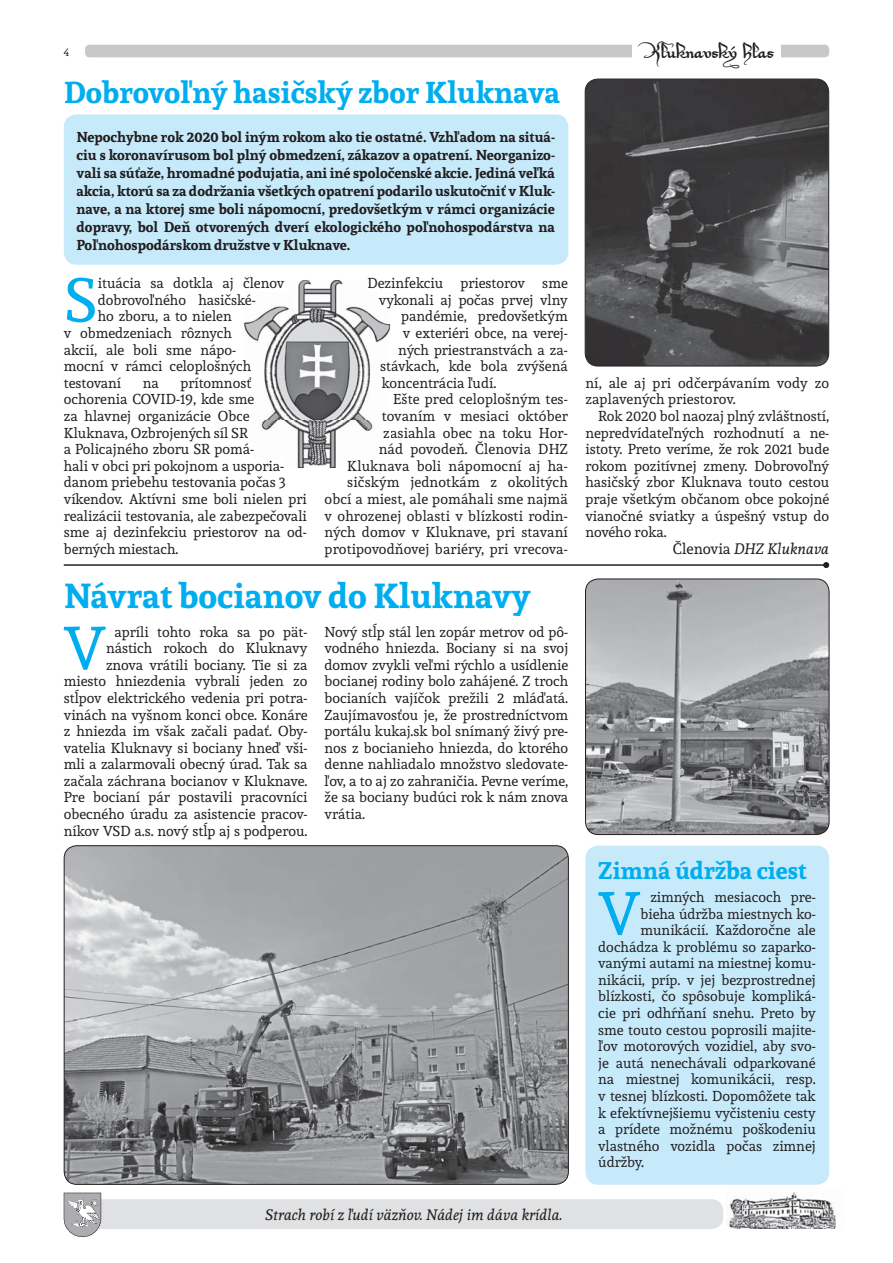
<style>
.page{position:relative;width:893px;height:1263px;background:#fff}
.page>*{position:absolute;margin:0;border:0;box-sizing:border-box;transform-origin:0 0}
.t1{font:60.9px "Andada";color:#00aeef}
.t2{font:700 34.5px "Andada";color:#00aeef}
.t3{font:700 30px "Andada";color:#00aeef}
.t4{font:700 24px "Andada";color:#00aeef}
.t5{font:italic 15px "Andada";color:#231f20}
.t6{font:15px "Xirwena";color:#231f20}
.t7{font:14.25px/16.6px "Andada";color:#231f20}
.t8{font:700 14.25px/18px "Andada";color:#231f20;text-align:justify}
.t9{font:10.5px "Andada";color:#231f20}
.s1{font-style:normal}
</style>
<div class="page">
<div style="left:82px;top:1199px;width:641px;height:30px;background:#e0e1e2;border-radius:12px"></div>
<svg style="left:64px;top:1193px;width:38px;height:44px;background:#b6b7b9"></svg>
<div style="left:85px;top:45px;width:744px;height:12px;background:#c6c8ca;border-radius:4px"></div>
<img style="left:727px;top:1192px;width:110px;height:37px">
<div style="left:632px;top:40px;width:149px;height:26px;background:#fff"></div>
<hr style="left:64px;top:564px;width:762px;height:2px;background:#231f20">
<svg style="left:823px;top:562px;width:6px;height:6px"></svg>
<div style="left:64px;top:114px;width:504px;height:151px;background:#c7eafb;border-radius:13px"></div>
<img style="left:244px;top:280px;width:146px;height:188px">
<img style="left:244px;top:280px;width:40px;height:12px">
<svg style="left:244px;top:294px;width:11px;height:11px"></svg>
<img style="left:244px;top:360px;width:7px;height:15px">
<img style="left:244px;top:377px;width:7px;height:14px">
<svg style="left:244px;top:394px;width:10px;height:12px"></svg>
<img style="left:244px;top:410px;width:6px;height:14px">
<img style="left:244px;top:427px;width:4px;height:14px">
<img style="left:244px;top:443px;width:10px;height:14px">
<img style="left:244px;top:460px;width:40px;height:8px">
<img style="left:368px;top:280px;width:22px;height:12px">
<img style="left:379px;top:294px;width:11px;height:14px">
<img style="left:381px;top:360px;width:9px;height:15px">
<svg style="left:382px;top:377px;width:8px;height:11px"></svg>
<svg style="left:382px;top:410px;width:8px;height:11px"></svg>
<svg style="left:384px;top:427px;width:6px;height:11px"></svg>
<img style="left:379px;top:441px;width:11px;height:16px">
<img style="left:348px;top:460px;width:42px;height:8px">
<img style="left:585px;top:79px;width:244px;height:287px">
<div style="left:585px;top:79px;width:244px;height:287px;border:1px solid #231f20;border-radius:13px"></div>
<div style="left:585px;top:846px;width:244px;height:339px;background:#c7eafb;border-radius:13px"></div>
<img style="left:585px;top:579px;width:244px;height:255px;border-radius:13px">
<div style="left:585px;top:579px;width:244px;height:256px;border:1px solid #231f20;border-radius:13px"></div>
<img style="left:64px;top:846px;width:504px;height:338px;border-radius:13px">
<p class="t9" style="left:64px;top:47px;width:7px">4</p>
<p class="t6" style="left:640px;top:44px;width:135px">Kluknavský hlas</p>
<h3 class="t3" style="left:64px;top:78px;width:498px">Dobrovoľný hasičský zbor Kluknava</h3>
<p class="t8" style="left:77px;top:129px;width:480px">Nepochybne rok 2020 bol iným rokom ako tie ostatné. Vzhľadom na situá&shy;ciu s koronavírusom bol plný obmedzení, zákazov a opatrení. Neorganizo&shy;vali sa súťaže, hromadné podujatia, ani iné spoločenské akcie. Jediná veľká akcia, ktorú sa za dodržania všetkých opatrení podarilo uskutočniť v Kluk&shy;nave, a na ktorej sme boli nápomocní, predovšetkým v rámci organizácie dopravy, bol Deň otvorených dverí ekologického poľnohospodárstva na Poľnohospodárskom družstve v Kluknave.</p>
<p class="t7" style="left:243px;top:276px;width:43px">členov</p>
<p class="t7" style="left:368px;top:276px;width:202px">Dezinfekciu priestorov sme</p>
<p class="t7" style="left:379px;top:292px;width:191px">vykonali aj počas prvej vlny</p>
<p class="t7" style="left:401px;top:309px;width:168px">pandémie, predovšetkým</p>
<p class="t7" style="left:403px;top:325px;width:167px">v exteriéri obce, na verej-</p>
<p class="t7" style="left:398px;top:342px;width:171px">ných priestranstvách a za-</p>
<p class="t7" style="left:380px;top:359px;width:189px">stávkach, kde bola zvýšená</p>
<p class="t7" style="left:382px;top:375px;width:116px">koncentrácia ľudí.</p>
<p class="t7" style="left:393px;top:392px;width:176px">Ešte pred celoplošným tes-</p>
<p class="t7" style="left:382px;top:408px;width:188px">tovaním v mesiaci október</p>
<p class="t7" style="left:383px;top:425px;width:186px">zasiahla obec na toku Hor-</p>
<p class="t7" style="left:379px;top:441px;width:191px">nád povodeň. Členovia DHZ</p>
<p class="t7" style="left:347px;top:458px;width:222px">Kluknava boli nápomocní aj ha-</p>
<p class="t7" style="left:347px;top:475px;width:222px">sičským jednotkám z okolitých</p>
<p class="t7" style="left:325px;top:491px;width:245px">obcí a miest, ale pomáhali sme najmä</p>
<p class="t7" style="left:325px;top:508px;width:245px">v ohrozenej oblasti v blízkosti rodin-</p>
<p class="t7" style="left:325px;top:524px;width:245px">ných domov v Kluknave, pri stavaní</p>
<p class="t7" style="left:325px;top:541px;width:245px">protipovodňovej bariéry, pri vrecova-</p>
<h1 class="t1" style="left:64px;top:270px;width:36px">S</h1>
<p class="t7" style="left:98px;top:276px;width:138px">ituácia sa dotkla aj</p>
<p class="t7" style="left:98px;top:292px;width:159px">dobrovoľného hasičské-</p>
<p class="t7" style="left:98px;top:309px;width:135px">ho zboru, a to nielen</p>
<p class="t7" style="left:64px;top:325px;width:170px">v obmedzeniach rôznych</p>
<p class="t7" style="left:64px;top:342px;width:174px">akcií, ale boli sme nápo-</p>
<p class="t7" style="left:64px;top:359px;width:189px">mocní v rámci celoplošných</p>
<p class="t7" style="left:64px;top:375px;width:59px">testovaní</p>
<p class="t7" style="left:143px;top:375px;width:18px">na</p>
<p class="t7" style="left:64px;top:375px;width:245px;text-indent:117px">prítomnosť ochorenia COVID-19, kde sme<br>za hlavnej organizácie Obce<br>Kluknava, Ozbrojených síl SR<br>a Policajného zboru SR pomá-<br>hali v obci pri pokojnom a usporia&shy;danom priebehu testovania počas 3 víkendov. Aktívni sme boli nielen pri realizácii testovania, ale zabezpečovali sme aj dezinfekciu priestorov na od&shy;berných miestach.</p>
<h2 class="t2" style="left:64px;top:578px;width:469px">Návrat bocianov do Kluknavy</h2>
<p class="t7" style="left:64px;top:624px;width:245px;text-align:right">apríli tohto roka sa po pät-<br>nástich rokoch do Kluknavy<br>znova vrátili bociany. Tie si za miesto hniezdenia vybrali jeden zo stĺpov elektrického vedenia pri potra&shy;vinách na vyšnom konci obce. Konáre z hniezda im však začali padať. Oby&shy;vatelia Kluknavy si bociany hneď vši&shy;mli a zalarmovali obecný úrad. Tak sa začala záchrana bocianov v Kluknave.<br>Pre bocianí pár postavili pracovníci obecného úradu za asistencie pracov&shy;níkov VSD a.s. nový stĺp aj s podperou.</p>
<p class="t7" style="left:325px;top:624px;width:245px;text-align:justify">Nový stĺp stál len zopár metrov od pô&shy;vodného hniezda. Bociany si na svoj domov zvykli veľmi rýchlo a usídlenie bocianej rodiny bolo zahájené. Z troch bocianích vajíčok prežili 2 mláďatá.<br>Zaujímavosťou je, že prostredníctvom portálu kukaj.sk bol snímaný živý pre&shy;nos z bocianieho hniezda, do ktorého denne nahliadalo množstvo sledovate&shy;ľov, a to aj zo zahraničia. Pevne veríme, že sa bociany budúci rok k nám znova vrátia.</p>
<h1 class="t1" style="left:64px;top:618px;width:44px">V</h1>
<p class="t5" style="left:265px;top:1207px;width:299px">Strach robí z ľudí väzňov. Nádej im dáva krídla.</p>
<p class="t7" style="left:585px;top:375px;width:245px">ní, ale aj pri odčerpávaním vody zo zaplavených priestorov.</p>
<p class="t7" style="left:585px;top:408px;width:245px;text-align:justify;text-indent:13px">Rok 2020 bol naozaj plný zvláštností, nepredvídateľných rozhodnutí a ne&shy;istoty. Preto veríme, že rok 2021 bude rokom pozitívnej zmeny. Dobrovoľný hasičský zbor Kluknava touto cestou praje všetkým občanom obce pokojné vianočné sviatky a úspešný vstup do nového roka.</p>
<p class="t5" style="left:673px;top:541px;width:158px"><span class="s1">Členovia</span> DHZ Kluknava</p>
<h3 class="t4" style="left:598px;top:858px;width:210px">Zimná údržba ciest</h3>
<h1 class="t1" style="left:598px;top:883px;width:44px">V</h1>
<p class="t7" style="left:650px;top:889px;width:167px">zimných mesiacoch pre-</p>
<p class="t7" style="left:640px;top:906px;width:177px">bieha údržba miestnych ko-</p>
<p class="t7" style="left:640px;top:922px;width:177px">munikácií. Každoročne ale</p>
<p class="t7" style="left:598px;top:939px;width:219px">dochádza k problému so zaparko-</p>
<p class="t7" style="left:598px;top:956px;width:219px">vanými autami na miestnej komu-</p>
<p class="t7" style="left:598px;top:972px;width:219px">nikácii, príp. v jej bezprostrednej</p>
<p class="t7" style="left:598px;top:989px;width:219px">blízkosti, čo spôsobuje kompliká-</p>
<p class="t7" style="left:598px;top:1005px;width:219px">cie pri odhŕňaní snehu. Preto by</p>
<p class="t7" style="left:598px;top:1022px;width:219px">sme touto cestou poprosili majite-</p>
<p class="t7" style="left:598px;top:1038px;width:219px">ľov motorových vozidiel, aby svo-</p>
<p class="t7" style="left:598px;top:1055px;width:219px">je autá nenechávali odparkované</p>
<p class="t7" style="left:598px;top:1072px;width:219px">na miestnej komunikácii, resp.</p>
<p class="t7" style="left:598px;top:1088px;width:219px">v tesnej blízkosti. Dopomôžete tak</p>
<p class="t7" style="left:598px;top:1105px;width:219px">k efektívnejšiemu vyčisteniu cesty</p>
<p class="t7" style="left:598px;top:1121px;width:219px">a prídete možnému poškodeniu</p>
<p class="t7" style="left:598px;top:1138px;width:219px">vlastného vozidla počas zimnej</p>
<p class="t7" style="left:598px;top:1155px;width:47px">údržby.</p>
</div>
